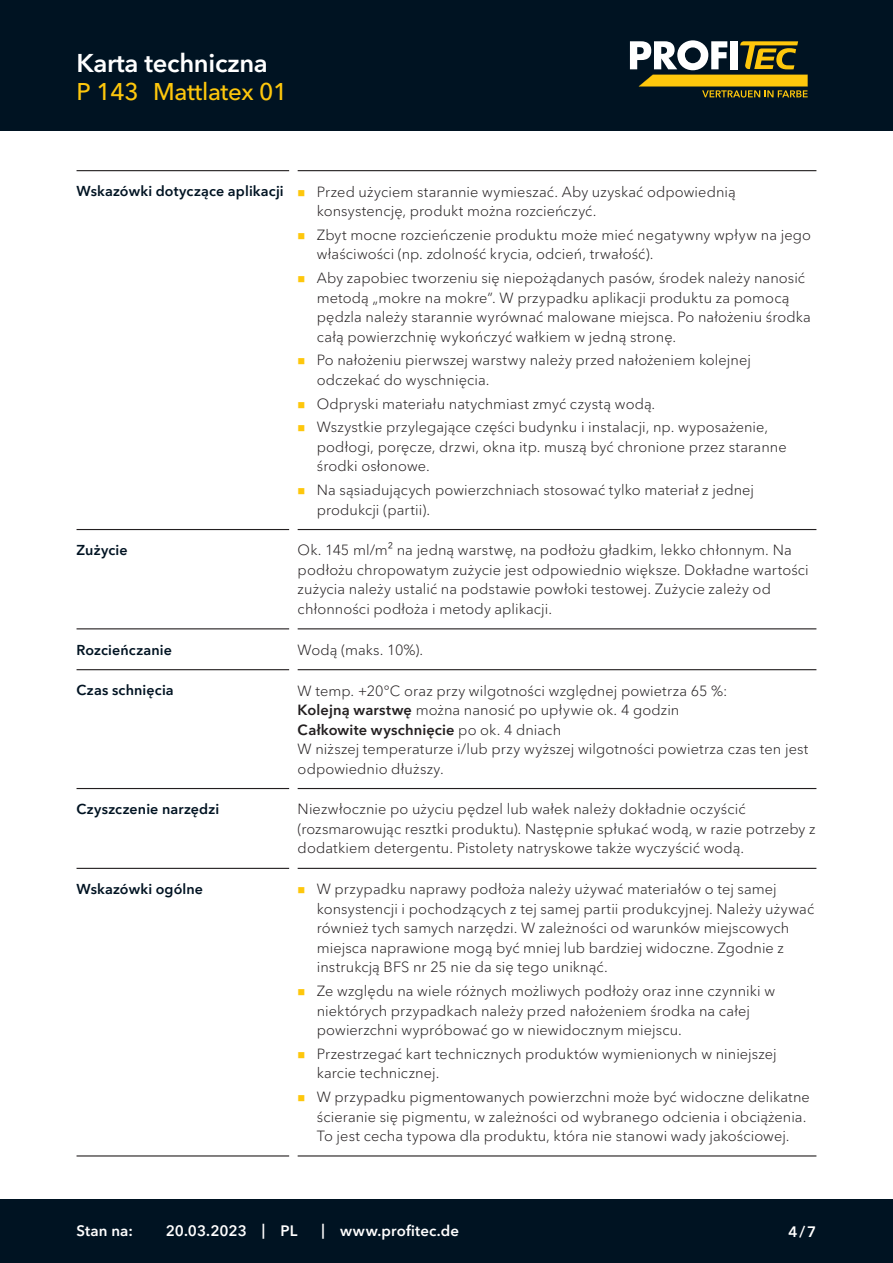
<style>
.page{position:relative;width:893px;height:1263px;background:#fff}
.page>*{position:absolute;margin:0;border:0;box-sizing:border-box;transform-origin:0 0}
.CB_AF_Kopf_TM{font:600 25.5px "Avenir Next Cyr";letter-spacing:-.01em;color:#fff}
.CB_AF_Kopf_Produktna{font:500 24px "Avenir Next Cyr";letter-spacing:-.01em;color:#fec70c}
.CB_AF_Fuss_Stand_lin{font:600 15px "Avenir Next Cyr";letter-spacing:.01em;color:#fff}
.CB_AF_Text_Standard{font:300 14.7px/19.5px "Avenir Next Cyr";letter-spacing:.005em;color:#231f20}
.CB_AF_Abschnitt_Uebe{font:600 14.25px "Avenir Next Cyr";letter-spacing:.01em;color:#001322}
.s1{font-weight:600}
</style>
<div class="page">
<div style="left:0;top:0;width:893px;height:131px;background:#001322"></div>
<div style="left:0;top:1199px;width:893px;height:64px;background:#001322"></div>
<svg style="left:630px;top:40px;width:178px;height:58px"></svg>
<hr style="left:77px;top:170px;width:212px;height:1px;background:#231f20">
<hr style="left:298px;top:170px;width:518px;height:1px;background:#231f20">
<hr style="left:77px;top:529px;width:212px;height:1px;background:#231f20">
<hr style="left:298px;top:529px;width:518px;height:1px;background:#231f20">
<hr style="left:77px;top:628px;width:212px;height:1px;background:#231f20">
<hr style="left:298px;top:628px;width:518px;height:1px;background:#231f20">
<hr style="left:77px;top:669px;width:212px;height:1px;background:#231f20">
<hr style="left:298px;top:669px;width:518px;height:1px;background:#231f20">
<hr style="left:77px;top:788px;width:212px;height:1px;background:#231f20">
<hr style="left:298px;top:788px;width:518px;height:1px;background:#231f20">
<hr style="left:77px;top:868px;width:212px;height:1px;background:#231f20">
<hr style="left:298px;top:868px;width:518px;height:1px;background:#231f20">
<hr style="left:77px;top:1155px;width:212px;height:1px;background:#231f20">
<hr style="left:298px;top:1155px;width:518px;height:1px;background:#231f20">
<p class="CB_AF_Kopf_TM" style="left:77px;top:47px;width:193px">Karta techniczna</p>
<p class="CB_AF_Kopf_Produktna" style="left:77px;top:78px;width:64px">P 143</p>
<p class="CB_AF_Kopf_Produktna" style="left:153px;top:78px;width:136px">Mattlatex 01</p>
<p class="CB_AF_Abschnitt_Uebe" style="left:77px;top:183px;width:209px">Wskazówki dotyczące aplikacji</p>
<p class="CB_AF_Text_Standard" style="left:317px;top:182px;width:420px">Przed użyciem starannie wymieszać. Aby uzyskać odpowiednią konsystencję, produkt można rozcieńczyć.</p>
<p class="CB_AF_Text_Standard" style="left:317px;top:225px;width:496px">Zbyt mocne rozcieńczenie produktu może mieć negatywny wpływ na jego właściwości (np. zdolność krycia, odcień, trwałość).</p>
<p class="CB_AF_Text_Standard" style="left:317px;top:268px;width:496px">Aby zapobiec tworzeniu się niepożądanych pasów, środek należy nanosić metodą „mokre na mokre”. W przypadku aplikacji produktu za pomocą pędzla należy starannie wyrównać malowane miejsca. Po nałożeniu środka całą powierzchnię wykończyć wałkiem w jedną stronę.</p>
<p class="CB_AF_Text_Standard" style="left:317px;top:350px;width:436px">Po nałożeniu pierwszej warstwy należy przed nałożeniem kolejnej odczekać do wyschnięcia.</p>
<p class="CB_AF_Text_Standard" style="left:317px;top:394px;width:340px">Odpryski materiału natychmiast zmyć czystą wodą.</p>
<p class="CB_AF_Text_Standard" style="left:317px;top:417px;width:471px">Wszystkie przylegające części budynku i instalacji, np. wyposażenie, podłogi, poręcze, drzwi, okna itp. muszą być chronione przez staranne środki osłonowe.</p>
<p class="CB_AF_Text_Standard" style="left:317px;top:480px;width:439px">Na sąsiadujących powierzchniach stosować tylko materiał z jednej produkcji (partii).</p>
<p class="CB_AF_Abschnitt_Uebe" style="left:77px;top:541px;width:53px">Zużycie</p>
<p class="CB_AF_Text_Standard" style="left:298px;top:541px;width:513px">Ok. 145 ml/m² na jedną warstwę, na podłożu gładkim, lekko chłonnym. Na podłożu chropowatym zużycie jest odpowiednio większe. Dokładne wartości zużycia należy ustalić na podstawie powłoki testowej. Zużycie zależy od chłonności podłoża i metody aplikacji.</p>
<p class="CB_AF_Abschnitt_Uebe" style="left:77px;top:641px;width:97px">Rozcieńczanie</p>
<p class="CB_AF_Text_Standard" style="left:298px;top:640px;width:127px">Wodą (maks. 10%).</p>
<p class="CB_AF_Abschnitt_Uebe" style="left:77px;top:682px;width:99px">Czas schnięcia</p>
<p class="CB_AF_Text_Standard" style="left:298px;top:681px;width:512px">W temp. +20°C oraz przy wilgotności względnej powietrza 65 %:<br><span class="s1">Kolejną warstwę</span> można nanosić po upływie ok. 4 godzin<br><span class="s1">Całkowite wyschnięcie</span> po ok. 4 dniach<br>W niższej temperaturze i/lub przy wyższej wilgotności powietrza czas ten jest odpowiednio dłuższy.</p>
<p class="CB_AF_Abschnitt_Uebe" style="left:77px;top:800px;width:144px">Czyszczenie narzędzi</p>
<p class="CB_AF_Text_Standard" style="left:298px;top:800px;width:519px">Niezwłocznie po użyciu pędzel lub wałek należy dokładnie oczyścić (rozsmarowując resztki produktu). Następnie spłukać wodą, w razie potrzeby z dodatkiem detergentu. Pistolety natryskowe także wyczyścić wodą.</p>
<p class="CB_AF_Abschnitt_Uebe" style="left:77px;top:880px;width:128px">Wskazówki ogólne</p>
<p class="CB_AF_Text_Standard" style="left:317px;top:879px;width:499px">W przypadku naprawy podłoża należy używać materiałów o tej samej konsystencji i pochodzących z tej samej partii produkcyjnej. Należy używać również tych samych narzędzi. W zależności od warunków miejscowych miejsca naprawione mogą być mniej lub bardziej widoczne. Zgodnie z instrukcją BFS nr 25 nie da się tego uniknąć.</p>
<p class="CB_AF_Text_Standard" style="left:317px;top:981px;width:460px">Ze względu na wiele różnych możliwych podłoży oraz inne czynniki w niektórych przypadkach należy przed nałożeniem środka na całej powierzchni wypróbować go w niewidocznym miejscu.</p>
<p class="CB_AF_Text_Standard" style="left:317px;top:1044px;width:461px">Przestrzegać kart technicznych produktów wymienionych w niniejszej karcie technicznej.</p>
<p class="CB_AF_Text_Standard" style="left:317px;top:1087px;width:495px">W przypadku pigmentowanych powierzchni może być widoczne delikatne ścieranie się pigmentu, w zależności od wybranego odcienia i obciążenia.<br>To jest cecha typowa dla produktu, która nie stanowi wady jakościowej.</p>
<p class="CB_AF_Fuss_Stand_lin" style="left:77px;top:1222px;width:58px">Stan na:</p>
<p class="CB_AF_Fuss_Stand_lin" style="left:166px;top:1222px;width:83px">20.03.2023</p>
<p class="CB_AF_Fuss_Stand_lin" style="left:262px;top:1221px;width:5px">|</p>
<p class="CB_AF_Fuss_Stand_lin" style="left:281px;top:1222px;width:18px">PL</p>
<p class="CB_AF_Fuss_Stand_lin" style="left:321px;top:1221px;width:5px">|</p>
<p class="CB_AF_Fuss_Stand_lin" style="left:340px;top:1222px;width:120px">www.profitec.de</p>
<p class="CB_AF_Fuss_Stand_lin" style="left:788px;top:1222px;width:29px">4/7</p>
</div>
